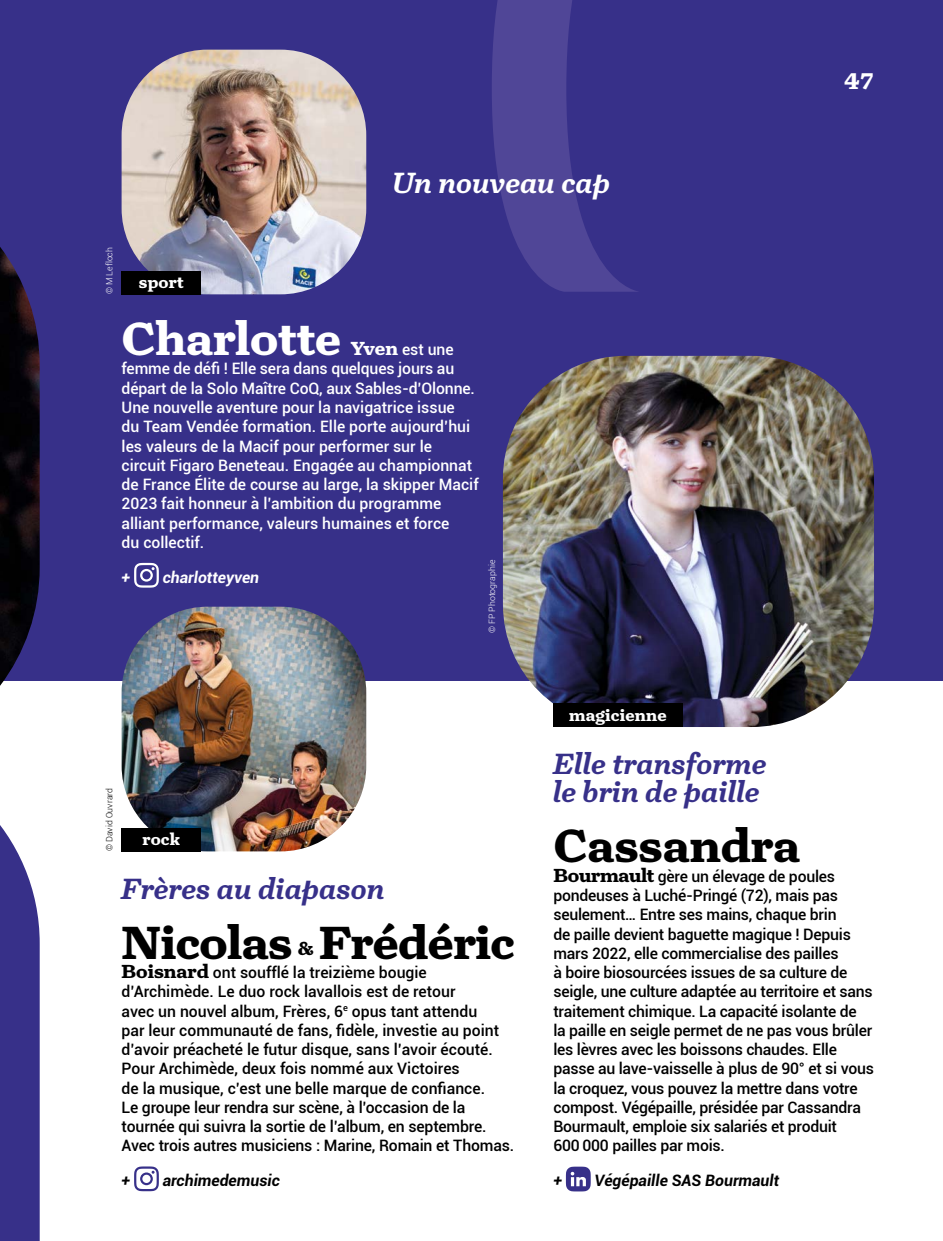
<style>
.page{position:relative;width:943px;height:1241px;background:#fff}
.page>*{position:absolute;margin:0;border:0;box-sizing:border-box;transform-origin:0 0}
.t1{font:700 47.25px "Turnip";letter-spacing:-.01em;color:#000}
.t2{font:700 47.25px "Turnip";color:#fff}
.t3{font:italic 500 29.75px/28px "Turnip";color:#373089}
.t4{font:italic 500 29.75px "Turnip";color:#fff}
.t5{font:700 21px "Turnip RE";color:#fff}
.t6{font:700 19.25px "Turnip";color:#000}
.t7{font:700 16.8px "Turnip";letter-spacing:.01em;color:#fff}
.t8{font:500 15.75px/19.2px "Roboto";letter-spacing:-.015em;color:#000}
.t9{font:500 15.75px/19.2px "Roboto";color:#fff}
.t10{font:italic 700 15.75px "Roboto";color:#000}
.t11{font:italic 700 15.75px "Roboto";color:#fff}
.t12{font:300 8.75px "Roboto";color:#fff}
.t13{font:300 8.75px "Roboto";color:#000}
.s1{font-family:"Turnip";font-weight:700;font-size:19.25px}
</style>
<div class="page">
<div style="left:0;top:0;width:943px;height:680px;background:#373089"></div>
<svg style="left:492px;top:0;width:146px;height:292px"></svg>
<img style="left:0;top:247px;width:40px;height:438px">
<svg style="left:0;top:825px;width:40px;height:415px;background:#474092"></svg>
<svg style="left:566px;top:1166px;width:24px;height:25px"></svg>
<img style="left:503px;top:356px;width:371px;height:371px">
<div style="left:553px;top:703px;width:129px;height:24px;background:#000"></div>
<svg style="left:134px;top:563px;width:25px;height:24px"></svg>
<img style="left:122px;top:50px;width:244px;height:244px">
<div style="left:122px;top:271px;width:79px;height:23px;background:#000"></div>
<svg style="left:134px;top:1166px;width:25px;height:24px"></svg>
<img style="left:122px;top:606px;width:244px;height:245px">
<div style="left:122px;top:828px;width:79px;height:23px;background:#000"></div>
<h3 class="t5" style="left:843px;top:66px;width:31px">47</h3>
<h2 class="t4" style="left:392px;top:163px;width:220px">Un nouveau cap</h2>
<p class="t12" style="left:103px;top:294px;width:49px;rotate:-90deg">© M Lefloch</p>
<p class="t7" style="left:139px;top:271px;width:46px">sport</p>
<h1 class="t2" style="left:122px;top:308px;width:221px">Charlotte</h1>
<p class="t9" style="left:122px;top:339px;width:358px;text-indent:229px"><span class="s1">Yven</span> est une femme de défi ! Elle sera dans quelques jours au départ de la Solo Maître CoQ, aux Sables-d’Olonne.<br>Une nouvelle aventure pour la navigatrice issue<br>du Team Vendée formation. Elle porte aujourd’hui les valeurs de la Macif pour performer sur le circuit Figaro Beneteau. Engagée au championnat de France Élite de course au large, la skipper Macif 2023 fait honneur à l’ambition du programme alliant performance, valeurs humaines et force<br>du collectif.</p>
<p class="t11" style="left:122px;top:566px;width:10px">+</p>
<p class="t11" style="left:163px;top:566px;width:98px">charlotteyven</p>
<p class="t12" style="left:486px;top:633px;width:75px;rotate:-90deg">© FP Photographie</p>
<p class="t13" style="left:103px;top:851px;width:65px;rotate:-90deg">© David Ouvrard</p>
<p class="t7" style="left:143px;top:828px;width:39px">rock</p>
<h2 class="t3" style="left:122px;top:874px;width:265px">Frères au diapason</h2>
<h1 class="t1" style="left:319px;top:911px;width:197px">Frédéric</h1>
<p class="t8" style="left:122px;top:962px;width:394px"><span class="s1">Boisnard</span> ont soufflé la treizième bougie d’Archimède. Le duo rock lavallois est de retour<br>avec un nouvel album, Frères, 6<sup>e</sup> opus tant attendu<br>par leur communauté de fans, fidèle, investie au point d’avoir préacheté le futur disque, sans l’avoir écouté.<br>Pour Archimède, deux fois nommé aux Victoires<br>de la musique, c’est une belle marque de confiance.<br>Le groupe leur rendra sur scène, à l’occasion de la tournée qui suivra la sortie de l’album, en septembre.<br>Avec trois autres musiciens : Marine, Romain et Thomas.</p>
<p class="t10" style="left:122px;top:1169px;width:10px">+</p>
<p class="t10" style="left:163px;top:1169px;width:119px">archimedemusic</p>
<h1 class="t1" style="left:122px;top:911px;width:172px">Nicolas</h1>
<p class="t6" style="left:298px;top:935px;width:17px">&amp;</p>
<p class="t7" style="left:569px;top:704px;width:99px">magicienne</p>
<h2 class="t3" style="left:553px;top:749px;width:215px">Elle transforme le brin de paille</h2>
<h1 class="t1" style="left:553px;top:815px;width:248px">Cassandra</h1>
<p class="t8" style="left:553px;top:865px;width:322px"><span class="s1">Bourmault</span> gère un élevage de poules pondeuses à Luché-Pringé (72), mais pas seulement… Entre ses mains, chaque brin<br>de paille devient baguette magique ! Depuis mars 2022, elle commercialise des pailles<br>à boire biosourcées issues de sa culture de seigle, une culture adaptée au territoire et sans traitement chimique. La capacité isolante de<br>la paille en seigle permet de ne pas vous brûler les lèvres avec les boissons chaudes. Elle passe au lave-vaisselle à plus de 90° et si vous la croquez, vous pouvez la mettre dans votre compost. Végépaille, présidée par Cassandra Bourmault, emploie six salariés et produit<br>600 000 pailles par mois.</p>
<p class="t10" style="left:553px;top:1169px;width:10px">+</p>
<p class="t10" style="left:594px;top:1169px;width:186px">Végépaille SAS Bourmault</p>
</div>
